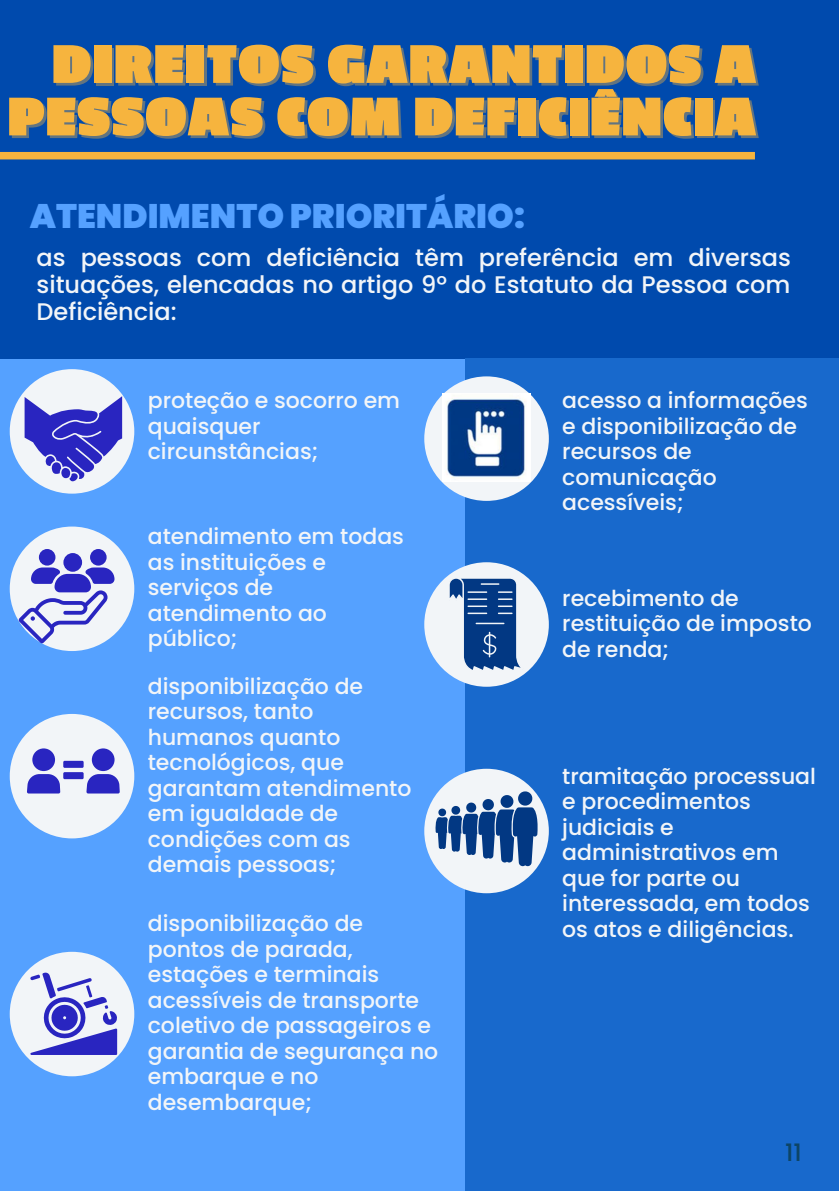
<style>
.page{position:relative;width:839px;height:1191px;background:#fff}
.page>*{position:absolute;margin:0;border:0;box-sizing:border-box;transform-origin:0 0}
.t1{font:900 60.8px/52.4px "Passion One";letter-spacing:.03em;color:#f6b43e;text-align:right}
.t2{font:900 34px "Poppins";color:#55a1ff}
.t3{font:500 24px/27px "Poppins";color:#f2f5f8;text-align:justify}
.t4{font:500 24px "Poppins";color:#0d4566}
.t5{font:500 22px/25.6px "Poppins";color:#f2f5f8}
</style>
<div class="page">
<div style="left:0;top:0;width:838px;height:1191px;background:#55a1ff"></div>
<div style="left:0;top:0;width:838px;height:359px;background:#004aad"></div>
<div style="left:0;top:152px;width:755px;height:7px;background:#f6b43e"></div>
<div style="left:465px;top:359px;width:373px;height:832px;background:#1869cc"></div>
<div style="left:10px;top:369px;width:124px;height:125px;background:#f2f5f8;border-radius:50%"></div>
<div style="left:10px;top:527px;width:124px;height:124px;background:#f2f5f8;border-radius:50%"></div>
<div style="left:10px;top:714px;width:124px;height:124px;background:#f2f5f8;border-radius:50%"></div>
<div style="left:10px;top:952px;width:124px;height:124px;background:#f2f5f8;border-radius:50%"></div>
<div style="left:90px;top:549px;width:17px;height:17px;background:#2925c0;border-radius:50%"></div>
<div style="left:39px;top:549px;width:16px;height:17px;background:#2925c0;border-radius:50%"></div>
<svg style="left:18px;top:568px;width:96px;height:76px"></svg>
<div style="left:63px;top:553px;width:19px;height:19px;background:#2925c0;border-radius:50%"></div>
<svg style="left:27px;top:774px;width:33px;height:19px"></svg>
<div style="left:32px;top:748px;width:23px;height:23px;background:#2925c0;border-radius:50%"></div>
<svg style="left:86px;top:774px;width:34px;height:19px"></svg>
<div style="left:92px;top:748px;width:22px;height:23px;background:#2925c0;border-radius:50%"></div>
<div style="left:63px;top:761px;width:21px;height:7px;background:#2925c0"></div>
<div style="left:63px;top:772px;width:21px;height:7px;background:#2925c0"></div>
<svg style="left:30px;top:972px;width:87px;height:83px"></svg>
<svg style="left:25px;top:396px;width:97px;height:86px"></svg>
<div style="left:424px;top:376px;width:125px;height:125px;background:#f2f5f8;border-radius:50%"></div>
<div style="left:424px;top:562px;width:125px;height:125px;background:#f2f5f8;border-radius:50%"></div>
<div style="left:424px;top:769px;width:125px;height:124px;background:#f2f5f8;border-radius:50%"></div>
<img style="left:443px;top:393px;width:87px;height:89px">
<svg style="left:449px;top:578px;width:72px;height:92px"></svg>
<svg style="left:435px;top:791px;width:103px;height:75px"></svg>
<h1 class="t1" style="left:8px;top:39px;width:749px">DIREITOS GARANTIDOS A<br>PESSOAS COM DEFICIÊNCIA</h1>
<h2 class="t2" style="left:30px;top:192px;width:496px">ATENDIMENTO PRIORITÁRIO:</h2>
<p class="t3" style="left:37px;top:244px;width:755px">as pessoas com deficiência têm preferência em diversas situações, elencadas no artigo 9º do Estatuto da Pessoa com Deficiência:</p>
<p class="t5" style="left:148px;top:388px;width:254px">proteção e socorro em quaisquer circunstâncias;</p>
<p class="t5" style="left:562px;top:388px;width:247px">acesso a informações e disponibilização de recursos de comunicação acessíveis;</p>
<p class="t5" style="left:148px;top:524px;width:258px">atendimento em todas as instituições e serviços de atendimento ao público;</p>
<p class="t5" style="left:148px;top:673px;width:265px">disponibilização de recursos, tanto humanos quanto tecnológicos, que garantam atendimento em igualdade de condições com as demais pessoas;</p>
<p class="t5" style="left:148px;top:911px;width:292px">disponibilização de pontos de parada, estações e terminais acessíveis de transporte coletivo de passageiros e garantia de segurança no embarque e no desembarque;</p>
<p class="t5" style="left:562px;top:585px;width:251px">recebimento de restituição de imposto de renda;</p>
<p class="t5" style="left:562px;top:763px;width:255px">tramitação processual e procedimentos judiciais e administrativos em que for parte ou interessada, em todos os atos e diligências.</p>
<p class="t4" style="left:785px;top:1135px;width:18px">11</p>
</div>
